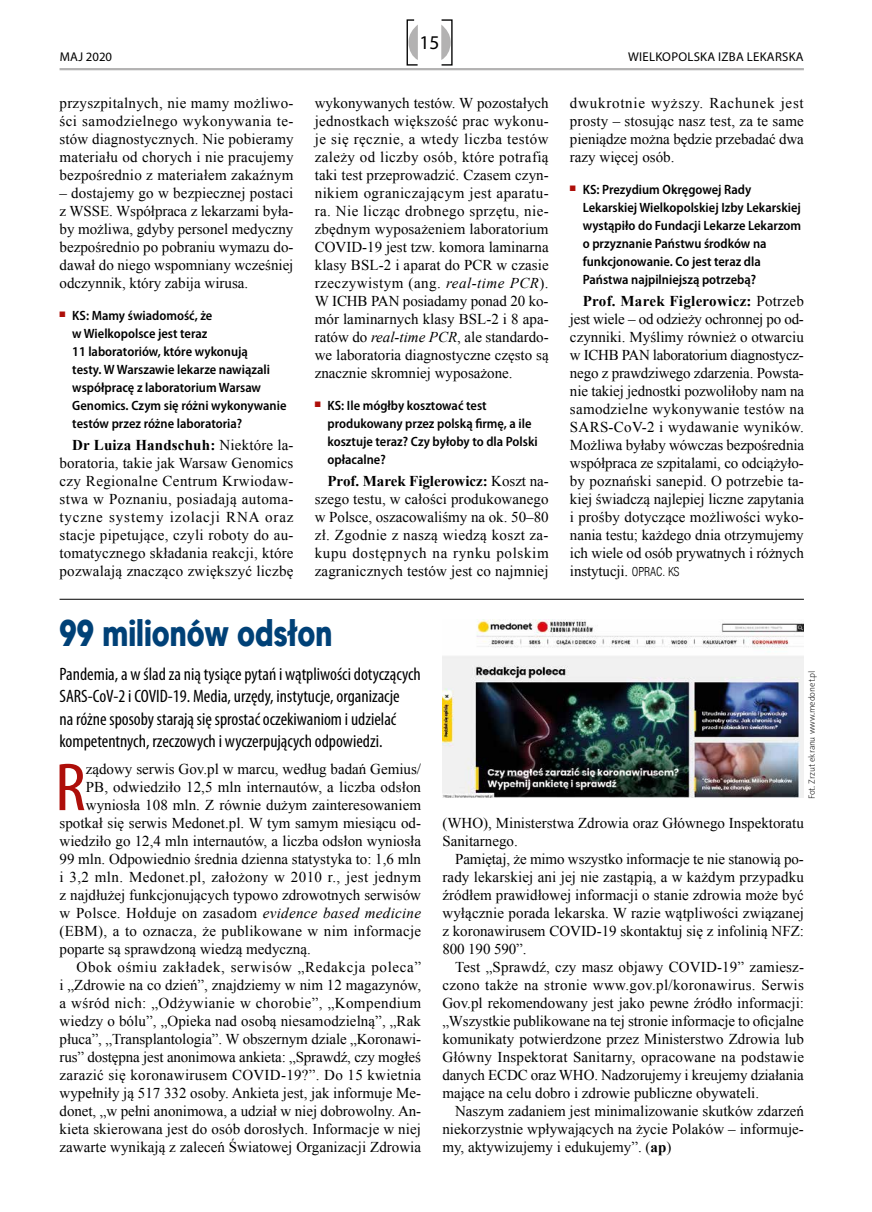
<style>
.page{position:relative;width:872px;height:1212px;background:#fff}
.page>*{position:absolute;margin:0;border:0;box-sizing:border-box;transform-origin:0 0}
.t1{font:condensed 68.4px "Myriad Pro";color:#ae0f0a;scale:1.1 1}
.t2{font:36px "Straight Cnd TTEFN Heavy";color:#004177;scale:1.05 1}
.t3{font:19.5px "Myriad Pro";color:#000}
.t4{font:condensed 18px/22.5px "Myriad Pro";color:#000}
.t5{font:15px/18px "Times New Roman";color:#000;text-align:justify}
.t6{font:15px "Times New Roman";letter-spacing:.02em;color:#000}
.t7{font:15px "Times New Roman";letter-spacing:.025em;color:#000}
.t8{font:15px "Times New Roman";letter-spacing:.03em;color:#000}
.t9{font:15px "Times New Roman";letter-spacing:.045em;color:#000}
.t10{font:600 semi-condensed 13.5px/18px "Myriad Pro";color:#000}
.t11{font:12.75px "Myriad Pro";letter-spacing:.02em;color:#000}
.t12{font:9px "Naomi Sans EFN Thin";color:#000}
.s1{font-weight:700}
.s2{font-style:italic}
.s3{font-family:"Swis 721 Lt Cn EU";font-size:12px}
</style>
<div class="page">
<hr style="left:60px;top:68px;width:744px;height:2px;background:#b3b2b2">
<svg style="left:406px;top:19px;width:47px;height:47px"></svg>
<img style="left:442px;top:620px;width:362px;height:178px">
<hr style="left:60px;top:599px;width:744px;height:1px;background:#000">
<h3 class="t3" style="left:419px;top:31px;width:22px">15</h3>
<p class="t11" style="left:60px;top:48px;width:54px">MAJ 2020</p>
<p class="t11" style="left:628px;top:48px;width:177px">WIELKOPOLSKA IZBA LEKARSKA</p>
<p class="t5" style="left:60px;top:94px;width:235px">przyszpitalnych, nie mamy możliwo&shy;ści samodzielnego wykonywania te&shy;stów diagnostycznych. Nie pobieramy materiału od chorych i nie pracujemy bezpośrednio z materiałem zakaźnym</p>
<p class="t5" style="left:60px;top:184px;width:235px">– dostajemy go w bezpiecznej postaci z WSSE. Współpraca z lekarzami była&shy;by możliwa, gdyby personel medyczny bezpośrednio po pobraniu wymazu do&shy;dawał do niego wspomniany wcześniej odczynnik, który zabija wirusa.</p>
<p class="t10" style="left:72px;top:306px;width:216px">KS: Mamy świadomość, że<br>w Wielkopolsce jest teraz<br>11 laboratoriów, które wykonują<br>testy. W Warszawie lekarze nawiązali współpracę z laboratorium Warsaw<br>Genomics. Czym się różni wykonywanie testów przez różne laboratoria?</p>
<p class="t5" style="left:60px;top:436px;width:235px;text-indent:13px"><span class="s1">Dr Luiza Handschuh:</span> Niektóre la&shy;boratoria, takie jak Warsaw Genomics czy Regionalne Centrum Krwiodaw&shy;stwa w Poznaniu, posiadają automa&shy;tyczne systemy izolacji RNA oraz stacje pipetujące, czyli roboty do au&shy;tomatycznego składania reakcji, które pozwalają znacząco zwiększyć liczbę</p>
<p class="t5" style="left:315px;top:94px;width:235px">wykonywanych testów. W pozostałych jednostkach większość prac wykonu&shy;je się ręcznie, a wtedy liczba testów zależy od liczby osób, które potrafią taki test przeprowadzić. Czasem czyn&shy;nikiem ograniczającym jest aparatu&shy;ra. Nie licząc drobnego sprzętu, nie&shy;zbędnym wyposażeniem laboratorium COVID-19 jest tzw. komora laminarna klasy BSL-2 i aparat do PCR w czasie rzeczywistym (ang. <span class="s2">real-time PCR</span>).<br>W ICHB PAN posiadamy ponad 20 ko&shy;mór laminarnych klasy BSL-2 i 8 apa&shy;ratów do <span class="s2">real-time PCR</span>, ale standardo&shy;we laboratoria diagnostyczne często są znacznie skromniej wyposażone.</p>
<p class="t10" style="left:327px;top:396px;width:212px">KS: Ile mógłby kosztować test produkowany przez polską firmę, a ile kosztuje teraz? Czy byłoby to dla Polski opłacalne?</p>
<p class="t5" style="left:315px;top:472px;width:235px;text-indent:13px"><span class="s1">Prof. Marek Figlerowicz:</span> Koszt na&shy;szego testu, w całości produkowanego w Polsce, oszacowaliśmy na ok. 50–80 zł. Zgodnie z naszą wiedzą koszt za&shy;kupu dostępnych na rynku polskim zagranicznych testów jest co najmniej</p>
<h2 class="t2" style="left:60px;top:611px;width:261px">99 milionów odsłon</h2>
<p class="t5" style="left:570px;top:94px;width:235px">dwukrotnie wyższy. Rachunek jest prosty – stosując nasz test, za te same pieniądze można będzie przebadać dwa razy więcej osób.</p>
<p class="t10" style="left:583px;top:180px;width:220px">KS: Prezydium Okręgowej Rady Lekarskiej Wielkopolskiej Izby Lekarskiej wystąpiło do Fundacji Lekarze Lekarzom o przyznanie Państwu środków na funkcjonowanie. Co jest teraz dla Państwa najpilniejszą potrzebą?</p>
<p class="t5" style="left:570px;top:292px;width:235px;text-indent:13px"><span class="s1">Prof. Marek Figlerowicz:</span> Potrzeb jest wiele – od odzieży ochronnej po od&shy;czynniki. Myślimy również o otwarciu w ICHB PAN laboratorium diagnostycz&shy;nego z prawdziwego zdarzenia. Powsta&shy;nie takiej jednostki pozwoliłoby nam na samodzielne wykonywanie testów na SARS-CoV-2 i wydawanie wyników.<br>Możliwa byłaby wówczas bezpośrednia współpraca ze szpitalami, co odciążyło&shy;by poznański sanepid. O potrzebie ta&shy;kiej świadczą najlepiej liczne zapytania i prośby dotyczące możliwości wyko&shy;nania testu; każdego dnia otrzymujemy ich wiele od osób prywatnych i różnych instytucji. <span class="s3">OPRAC. KS</span></p>
<p class="t4" style="left:60px;top:662px;width:363px">Pandemia, a w ślad za nią tysiące pytań i wątpliwości dotyczących SARS-CoV-2 i COVID-19. Media, urzędy, instytucje, organizacje<br>na różne sposoby starają się sprostać oczekiwaniom i udzielać kompetentnych, rzeczowych i wyczerpujących odpowiedzi.</p>
<p class="t5" style="left:86px;top:760px;width:337px">ządowy serwis Gov.pl w marcu, według badań Gemius/</p>
<p class="t5" style="left:86px;top:778px;width:337px">PB, odwiedziło 12,5 mln internautów, a liczba odsłon</p>
<p class="t5" style="left:86px;top:796px;width:337px">wyniosła 108 mln. Z równie dużym zainteresowaniem</p>
<p class="t5" style="left:60px;top:814px;width:363px">spotkał się serwis Medonet.pl. W tym samym miesiącu od-</p>
<p class="t5" style="left:60px;top:832px;width:363px">wiedziło go 12,4 mln internautów, a liczba odsłon wyniosła</p>
<p class="t5" style="left:60px;top:850px;width:363px">99 mln. Odpowiednio średnia dzienna statystyka to: 1,6 mln</p>
<p class="t7" style="left:60px;top:867px;width:363px">i 3,2 mln. Medonet.pl, założony w 2010 r., jest jednym</p>
<p class="t5" style="left:60px;top:886px;width:363px">z najdłużej funkcjonujących typowo zdrowotnych serwisów</p>
<p class="t6" style="left:60px;top:903px;width:363px">w Polsce. Hołduje on zasadom <span class="s2">evidence based medicine</span></p>
<p class="t6" style="left:60px;top:921px;width:363px">(EBM), a to oznacza, że publikowane w nim informacje</p>
<p class="t5" style="left:60px;top:940px;width:253px">poparte są sprawdzoną wiedzą medyczną.</p>
<p class="t9" style="left:77px;top:957px;width:346px">Obok ośmiu zakładek, serwisów „Redakcja poleca”</p>
<p class="t5" style="left:60px;top:976px;width:363px">i „Zdrowie na co dzień”, znajdziemy w nim 12 magazynów,</p>
<p class="t8" style="left:60px;top:993px;width:363px">a wśród nich: „Odżywianie w chorobie”, „Kompendium</p>
<p class="t5" style="left:60px;top:1012px;width:363px">wiedzy o bólu”, „Opieka nad osobą niesamodzielną”, „Rak</p>
<p class="t5" style="left:60px;top:1030px;width:363px">płuca”, „Transplantologia”. W obszernym dziale „Koronawi-</p>
<p class="t5" style="left:60px;top:1048px;width:363px">rus” dostępna jest anonimowa ankieta: „Sprawdź, czy mogłeś</p>
<p class="t6" style="left:60px;top:1065px;width:363px">zarazić się koronawirusem COVID-19?”. Do 15 kwietnia</p>
<p class="t5" style="left:60px;top:1084px;width:363px">wypełniły ją 517 332 osoby. Ankieta jest, jak informuje Me-</p>
<p class="t5" style="left:60px;top:1102px;width:363px">donet, „w pełni anonimowa, a udział w niej dobrowolny. An-</p>
<p class="t5" style="left:60px;top:1120px;width:363px">kieta skierowana jest do osób dorosłych. Informacje w niej</p>
<p class="t5" style="left:60px;top:1138px;width:363px">zawarte wynikają z zaleceń Światowej Organizacji Zdrowia</p>
<h1 class="t1" style="left:55px;top:746px;width:29px">R</h1>
<p class="t12" style="left:806px;top:799px;width:130px;rotate:-90deg">Fot. Zrzut ekranu www.medonet.pl</p>
<p class="t5" style="left:442px;top:814px;width:363px">(WHO), Ministerstwa Zdrowia oraz Głównego Inspektoratu<br>Sanitarnego.</p>
<p class="t5" style="left:442px;top:850px;width:363px;text-indent:13px">Pamiętaj, że mimo wszystko informacje te nie stanowią po&shy;rady lekarskiej ani jej nie zastąpią, a w każdym przypadku źródłem prawidłowej informacji o stanie zdrowia może być wyłącznie porada lekarska. W razie wątpliwości związanej z koronawirusem COVID-19 skontaktuj się z infolinią NFZ:<br>800 190 590”.</p>
<p class="t5" style="left:442px;top:958px;width:363px;text-indent:13px">Test „Sprawdź, czy masz objawy COVID-19” zamiesz&shy;czono także na stronie www.gov.pl/koronawirus. Serwis Gov.pl rekomendowany jest jako pewne źródło informacji: „Wszystkie publikowane na tej stronie informacje to oficjalne komunikaty potwierdzone przez Ministerstwo Zdrowia lub Główny Inspektorat Sanitarny, opracowane na podstawie danych ECDC oraz WHO. Nadzorujemy i kreujemy działania mające na celu dobro i zdrowie publiczne obywateli.</p>
<p class="t5" style="left:442px;top:1102px;width:363px;text-indent:13px">Naszym zadaniem jest minimalizowanie skutków zdarzeń niekorzystnie wpływających na życie Polaków – informuje&shy;my, aktywizujemy i edukujemy”. (<span class="s1">ap</span>)</p>
</div>
